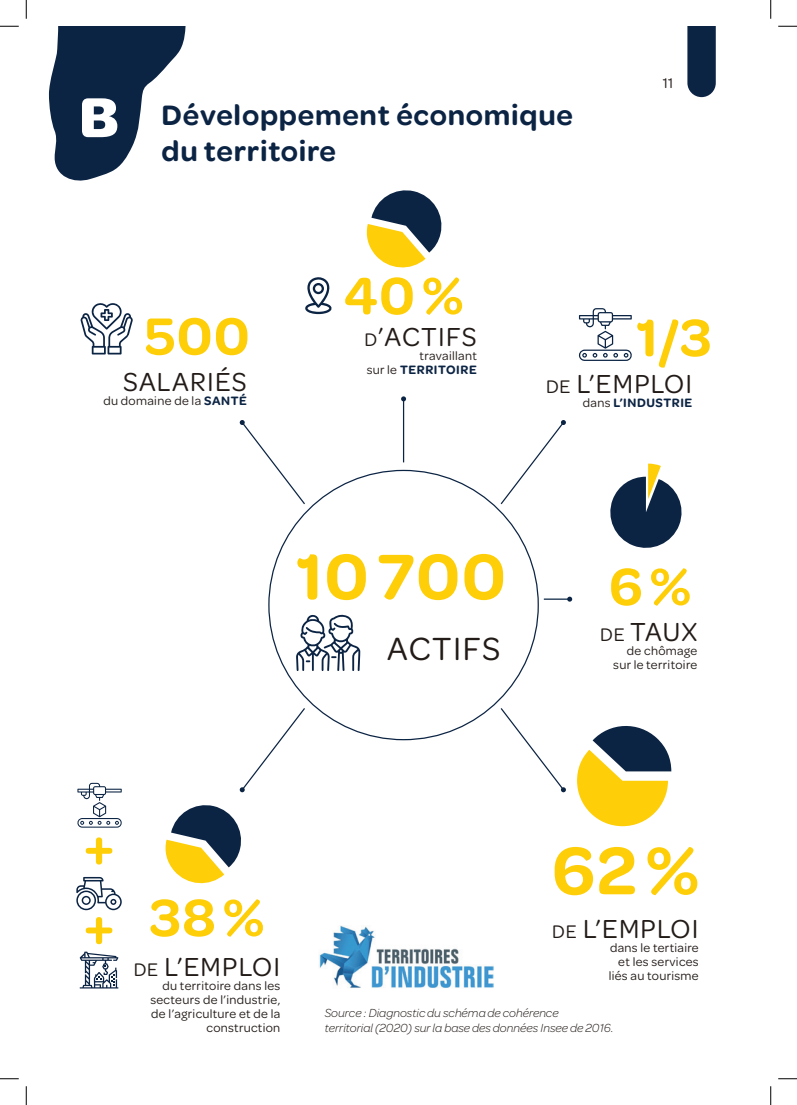
<style>
.page{position:relative;width:797px;height:1105px;background:#fff}
.page>*{position:absolute;margin:0;border:0;box-sizing:border-box;transform-origin:0 0}
.t1{font:600 71.62px "Omnes";color:#fece08}
.t2{font:600 68.5px "Omnes";color:#fece08}
.t3{font:700 60px "Omnes";color:#fff}
.t4{font:600 55.62px/79.6px "Omnes";letter-spacing:.025em;color:#fece08}
.t5{font:34.25px "Omnes";letter-spacing:.045em;color:#221b18}
.t6{font:600 30px/36px "Omnes";letter-spacing:.025em;color:#0c2444}
.t7{font:27.75px "Omnes";letter-spacing:.045em;color:#221b18}
.t8{font:15px "Omnes";color:#221b18}
.t9{font:13px/13.9px "Omnes";letter-spacing:.025em;color:#221b18;text-align:right}
.t10{font:600 13px "Omnes";letter-spacing:.045em;color:#0c2444}
.t11{font:italic 300 12.5px/15px "Omnes";color:#221b18}
.s1{font-size:19.5px}
.s2{font-style:inherit}
.s3{font-weight:600;color:#0c2444}
.s4{font-weight:400;color:#221b18}
</style>
<div class="page">
<svg style="left:687px;top:26px;width:28px;height:71px;background:#182f4d"></svg>
<svg style="left:49px;top:26px;width:137px;height:155px"></svg>
<svg style="left:165px;top:805px;width:76px;height:79px"></svg>
<svg style="left:366px;top:190px;width:76px;height:78px"></svg>
<svg style="left:305px;top:277px;width:27px;height:37px"></svg>
<svg style="left:80px;top:303px;width:53px;height:51px"></svg>
<svg style="left:578px;top:308px;width:54px;height:53px"></svg>
<svg style="left:77px;top:783px;width:45px;height:45px"></svg>
<svg style="left:76px;top:877px;width:46px;height:33px"></svg>
<svg style="left:80px;top:952px;width:38px;height:36px"></svg>
<svg style="left:296px;top:614px;width:64px;height:57px"></svg>
<svg style="left:577px;top:726px;width:94px;height:100px"></svg>
<img style="left:319px;top:925px;width:174px;height:63px">
<hr style="left:403px;top:399px;width:1px;height:63px;background:#0c2444">
<svg style="left:401px;top:396px;width:5px;height:5px"></svg>
<hr style="left:544px;top:598px;width:25px;height:2px;background:#0c2444">
<svg style="left:567px;top:597px;width:5px;height:5px"></svg>
<svg style="left:240px;top:708px;width:65px;height:84px"></svg>
<svg style="left:240px;top:420px;width:65px;height:85px"></svg>
<svg style="left:500px;top:708px;width:66px;height:84px"></svg>
<svg style="left:500px;top:420px;width:66px;height:85px"></svg>
<svg style="left:610px;top:464px;width:72px;height:84px"></svg>
<svg style="left:0;top:25px;width:19px;height:2px"></svg>
<svg style="left:778px;top:25px;width:19px;height:2px"></svg>
<svg style="left:0;top:1078px;width:19px;height:1px"></svg>
<svg style="left:778px;top:1078px;width:19px;height:1px"></svg>
<svg style="left:25px;top:0;width:2px;height:19px"></svg>
<svg style="left:25px;top:1086px;width:2px;height:19px"></svg>
<svg style="left:770px;top:0;width:1px;height:19px"></svg>
<svg style="left:770px;top:1086px;width:1px;height:19px"></svg>
<h3 class="t3" style="left:79px;top:75px;width:41px">B</h3>
<h3 class="t6" style="left:162px;top:95px;width:413px">Développement économique du territoire</h3>
<p class="t8" style="left:663px;top:73px;width:12px">11</p>
<h3 class="t4" style="left:344px;top:252px;width:121px">40 %</h3>
<h3 class="t7" style="left:364px;top:318px;width:113px"><span class="s1">D</span><span class="s2">’</span>ACTIFS</h3>
<p class="t9" style="left:367px;top:348px;width:112px">travaillant<br>sur le <span class="s3">TERRITOIRE</span></p>
<h3 class="t4" style="left:145px;top:293px;width:106px">500</h3>
<h3 class="t4" style="left:636px;top:294px;width:77px">1/3</h3>
<h3 class="t7" style="left:123px;top:364px;width:125px">SALARIÉS</h3>
<p class="t9" style="left:103px;top:393px;width:145px">du domaine de la <span class="s3">SANTÉ</span></p>
<h3 class="t7" style="left:546px;top:365px;width:148px"><span class="s1">DE</span> L’EMPLOI</h3>
<p class="t10" style="left:583px;top:393px;width:111px"><span class="s4">dans</span> L’INDUSTRIE</p>
<h2 class="t2" style="left:296px;top:529px;width:211px">10 700</h2>
<h3 class="t5" style="left:387px;top:625px;width:115px">ACTIFS</h3>
<h3 class="t4" style="left:609px;top:543px;width:83px">6 %</h3>
<h3 class="t7" style="left:600px;top:613px;width:99px"><span class="s1">DE</span> TAUX</h3>
<p class="t9" style="left:613px;top:643px;width:85px">de chômage sur le territoire</p>
<h3 class="t4" style="left:84px;top:803px;width:31px">+ +</h3>
<h3 class="t4" style="left:150px;top:874px;width:116px">38 %</h3>
<h3 class="t7" style="left:134px;top:949px;width:148px"><span class="s1">DE</span> L’EMPLOI</h3>
<p class="t9" style="left:150px;top:978px;width:131px">du territoire dans les secteurs de l’industrie, de l’agriculture et de la construction</p>
<h1 class="t1" style="left:552px;top:821px;width:148px">62 %</h1>
<h3 class="t7" style="left:552px;top:910px;width:148px"><span class="s1">DE</span> L’EMPLOI</h3>
<p class="t9" style="left:608px;top:940px;width:92px">dans le tertiaire et les services liés au tourisme</p>
<p class="t11" style="left:325px;top:1005px;width:290px">Source : Diagnostic du schéma de cohérence<br>territorial (2020) sur la base des données Insee de 2016.</p>
</div>
